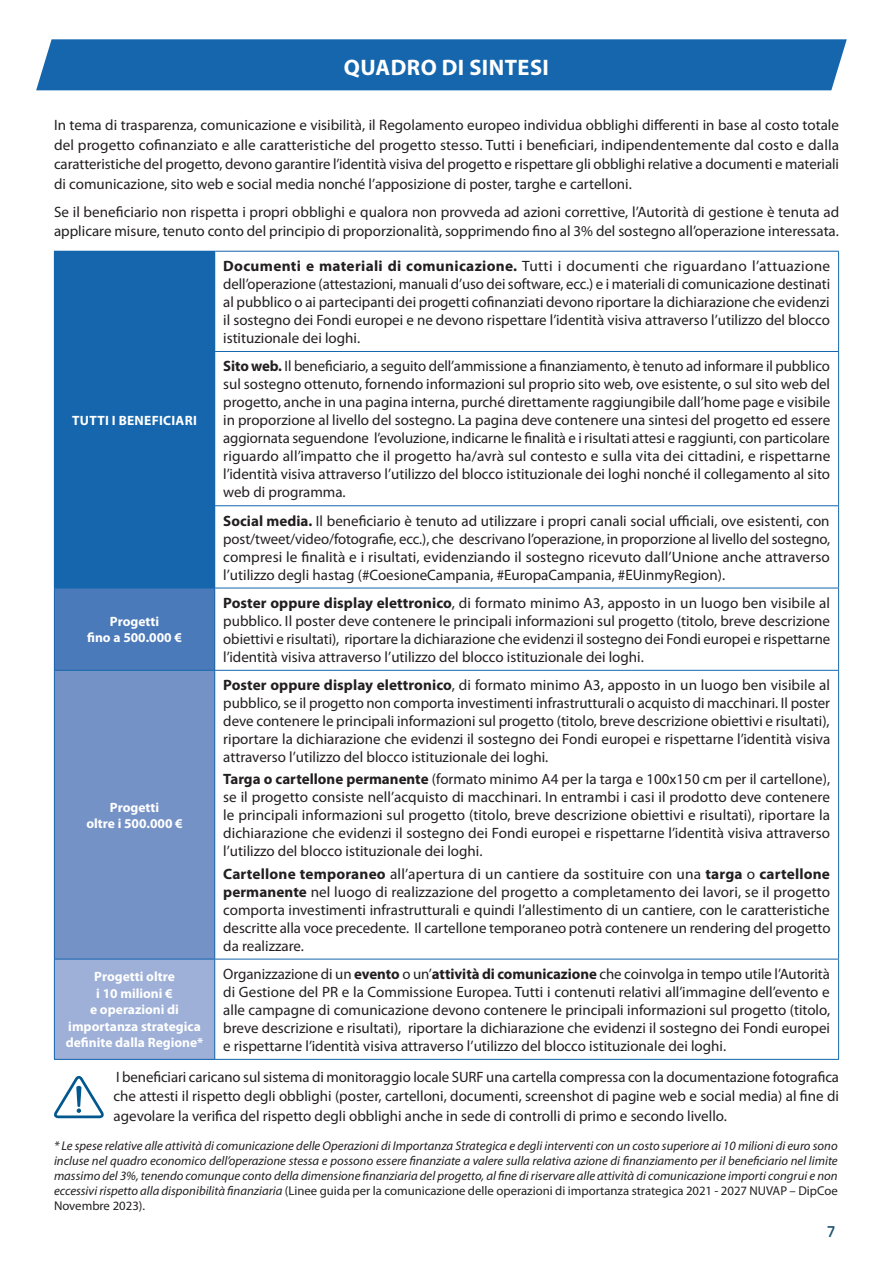
<style>
.page{position:relative;width:893px;height:1263px;background:#fff}
.page>*{position:absolute;margin:0;border:0;box-sizing:border-box;transform-origin:0 0}
.t1{font:700 22.5px "Myriad Pro";letter-spacing:.02em;color:#fff}
.t2{font:600 16.5px "Titillium";color:#235775}
.t3{font:15px/18px "Myriad Pro";color:#231f20;text-align:justify}
.t4{font:700 13.5px/16.5px "Myriad Pro";color:#fff;text-align:center}
.t5{font:700 13.5px "Myriad Pro";letter-spacing:.02em;color:#fff}
.t6{font:italic 12.75px/15px "Myriad Pro";color:#231f20;text-align:justify}
.s1{font-weight:700}
.s2{font-style:normal}
</style>
<div class="page">
<div style="left:36px;top:39px;width:811px;height:51px;background:#1566ad"></div>
<div style="left:54px;top:251px;width:161px;height:337px;background:#1566ad"></div>
<div style="left:54px;top:588px;width:161px;height:82px;background:#4a7ab9"></div>
<div style="left:54px;top:670px;width:161px;height:289px;background:#7592c7"></div>
<div style="left:54px;top:959px;width:161px;height:100px;background:#9eb0d7"></div>
<hr style="left:215px;top:251px;width:624px;height:1px;background:#1566ad">
<hr style="left:838px;top:252px;width:1px;height:99px;background:#1566ad">
<hr style="left:215px;top:351px;width:624px;height:1px;background:#1566ad">
<hr style="left:838px;top:352px;width:1px;height:153px;background:#1566ad">
<hr style="left:215px;top:505px;width:624px;height:1px;background:#1566ad">
<hr style="left:838px;top:506px;width:1px;height:82px;background:#1566ad">
<hr style="left:54px;top:588px;width:161px;height:1px;background:#1566ad">
<hr style="left:54px;top:588px;width:1px;height:82px;background:#1566ad">
<hr style="left:214px;top:588px;width:1px;height:82px;background:#1566ad">
<hr style="left:54px;top:670px;width:1px;height:289px;background:#1566ad">
<hr style="left:214px;top:671px;width:1px;height:288px;background:#1566ad">
<hr style="left:54px;top:959px;width:1px;height:100px;background:#1566ad">
<hr style="left:214px;top:959px;width:1px;height:100px;background:#1566ad">
<hr style="left:215px;top:588px;width:624px;height:1px;background:#1566ad">
<hr style="left:838px;top:588px;width:1px;height:82px;background:#1566ad">
<hr style="left:55px;top:670px;width:160px;height:1px;background:#1566ad">
<hr style="left:215px;top:670px;width:624px;height:1px;background:#1566ad">
<hr style="left:838px;top:671px;width:1px;height:288px;background:#1566ad">
<hr style="left:55px;top:959px;width:160px;height:1px;background:#1566ad">
<hr style="left:215px;top:959px;width:624px;height:1px;background:#1566ad">
<hr style="left:838px;top:959px;width:1px;height:100px;background:#1566ad">
<hr style="left:54px;top:1059px;width:161px;height:1px;background:#1566ad">
<hr style="left:215px;top:1059px;width:624px;height:1px;background:#1566ad">
<svg style="left:54px;top:1076px;width:50px;height:42px"></svg>
<h1 class="t1" style="left:344px;top:53px;width:207px">QUADRO DI SINTESI</h1>
<p class="t3" style="left:54px;top:115px;width:786px;line-height:19.5px">In tema di trasparenza, comunicazione e visibilità, il Regolamento europeo individua obblighi differenti in base al costo totale del progetto cofinanziato e alle caratteristiche del progetto stesso. Tutti i beneficiari, indipendentemente dal costo e dalla caratteristiche del progetto, devono garantire l’identità visiva del progetto e rispettare gli obblighi relative a documenti e materiali di comunicazione, sito web e social media nonché l’apposizione di poster, targhe e cartelloni.</p>
<p class="t3" style="left:54px;top:202px;width:787px;line-height:19.5px">Se il beneficiario non rispetta i propri obblighi e qualora non provveda ad azioni correttive, l’Autorità di gestione è tenuta ad applicare misure, tenuto conto del principio di proporzionalità, sopprimendo fino al 3% del sostegno all’operazione interessata.</p>
<p class="t5" style="left:72px;top:411px;width:126px">TUTTI I BENEFICIARI</p>
<p class="t4" style="left:87px;top:613px;width:96px">Progetti<br>fino a 500.000 €</p>
<p class="t4" style="left:86px;top:798px;width:98px">Progetti<br>oltre i 500.000 €</p>
<p class="t3" style="left:223px;top:257px;width:608px"><span class="s1">Documenti e materiali di comunicazione.</span> Tutti i documenti che riguardano l’attuazione dell’operazione (attestazioni, manuali d’uso dei software, ecc.) e i materiali di comunicazione destinati al pubblico o ai partecipanti dei progetti cofinanziati devono riportare la dichiarazione che evidenzi il sostegno dei Fondi europei e ne devono rispettare l’identità visiva attraverso l’utilizzo del blocco istituzionale dei loghi.</p>
<p class="t3" style="left:223px;top:357px;width:609px"><span class="s1">Sito web.</span> Il beneficiario, a seguito dell’ammissione a finanziamento, è tenuto ad informare il pubblico sul sostegno ottenuto, fornendo informazioni sul proprio sito web, ove esistente, o sul sito web del progetto, anche in una pagina interna, purché direttamente raggiungibile dall’home page e visibile in proporzione al livello del sostegno. La pagina deve contenere una sintesi del progetto ed essere aggiornata seguendone l’evoluzione, indicarne le finalità e i risultati attesi e raggiunti, con particolare riguardo all’impatto che il progetto ha/avrà sul contesto e sulla vita dei cittadini, e rispettarne l’identità visiva attraverso l’utilizzo del blocco istituzionale dei loghi nonché il collegamento al sito web di programma.</p>
<p class="t3" style="left:223px;top:511px;width:609px"><span class="s1">Social media.</span> Il beneficiario è tenuto ad utilizzare i propri canali social ufficiali, ove esistenti, con post/tweet/video/fotografie, ecc.), che descrivano l’operazione, in proporzione al livello del sostegno, compresi le finalità e i risultati, evidenziando il sostegno ricevuto dall’Unione anche attraverso l’utilizzo degli hastag (#CoesioneCampania, #EuropaCampania, #EUinmyRegion).</p>
<p class="t3" style="left:223px;top:593px;width:608px"><span class="s1">Poster oppure display elettronico</span>, di formato minimo A3, apposto in un luogo ben visibile al pubblico. Il poster deve contenere le principali informazioni sul progetto (titolo, breve descrizione obiettivi e risultati), riportare la dichiarazione che evidenzi il sostegno dei Fondi europei e rispettarne l’identità visiva attraverso l’utilizzo del blocco istituzionale dei loghi.</p>
<p class="t3" style="left:223px;top:676px;width:609px"><span class="s1">Poster oppure display elettronico</span>, di formato minimo A3, apposto in un luogo ben visibile al pubblico, se il progetto non comporta investimenti infrastrutturali o acquisto di macchinari. Il poster deve contenere le principali informazioni sul progetto (titolo, breve descrizione obiettivi e risultati), riportare la dichiarazione che evidenzi il sostegno dei Fondi europei e rispettarne l’identità visiva attraverso l’utilizzo del blocco istituzionale dei loghi.</p>
<p class="t3" style="left:223px;top:770px;width:608px"><span class="s1">Targa o cartellone permanente</span> (formato minimo A4 per la targa e 100x150 cm per il cartellone), se il progetto consiste nell’acquisto di macchinari. In entrambi i casi il prodotto deve contenere le principali informazioni sul progetto (titolo, breve descrizione obiettivi e risultati), riportare la dichiarazione che evidenzi il sostegno dei Fondi europei e rispettarne l’identità visiva attraverso l’utilizzo del blocco istituzionale dei loghi.</p>
<p class="t3" style="left:223px;top:864px;width:609px"><span class="s1">Cartellone temporaneo</span> all’apertura di un cantiere da sostituire con una <span class="s1">targa</span> o <span class="s1">cartellone permanente</span> nel luogo di realizzazione del progetto a completamento dei lavori, se il progetto comporta investimenti infrastrutturali e quindi l’allestimento di un cantiere, con le caratteristiche descritte alla voce precedente. Il cartellone temporaneo potrà contenere un rendering del progetto da realizzare.</p>
<p class="t4" style="left:66px;top:968px;width:139px">Progetti oltre<br>i 10 milioni €<br>e operazioni di importanza strategica definite dalla Regione*</p>
<p class="t3" style="left:223px;top:964px;width:608px">Organizzazione di un <span class="s1">evento</span> o un’<span class="s1">attività di comunicazione</span> che coinvolga in tempo utile l’Autorità di Gestione del PR e la Commissione Europea. Tutti i contenuti relativi all’immagine dell’evento e alle campagne di comunicazione devono contenere le principali informazioni sul progetto (titolo, breve descrizione e risultati), riportare la dichiarazione che evidenzi il sostegno dei Fondi europei e rispettarne l’identità visiva attraverso l’utilizzo del blocco istituzionale dei loghi.</p>
<p class="t3" style="left:114px;top:1067px;width:727px;line-height:19.5px">I beneficiari caricano sul sistema di monitoraggio locale SURF una cartella compressa con la documentazione fotografica che attesti il rispetto degli obblighi (poster, cartelloni, documenti, screenshot di pagine web e social media) al fine di agevolare la verifica del rispetto degli obblighi anche in sede di controlli di primo e secondo livello.</p>
<p class="t6" style="left:54px;top:1138px;width:785px">* Le spese relative alle attività di comunicazione delle Operazioni di Importanza Strategica e degli interventi con un costo superiore ai 10 milioni di euro sono incluse nel quadro economico dell’operazione stessa e possono essere finanziate a valere sulla relativa azione di finanziamento per il beneficiario nel limite massimo del 3%, tenendo comunque conto della dimensione finanziaria del progetto, al fine di riservare alle attività di comunicazione importi congrui e non eccessivi rispetto alla disponibilità finanziaria <span class="s2">(Linee guida per la comunicazione delle operazioni di importanza strategica 2021 - 2027 NUVAP – DipCoe Novembre 2023).</span></p>
<p class="t2" style="left:826px;top:1219px;width:11px">7</p>
</div>
